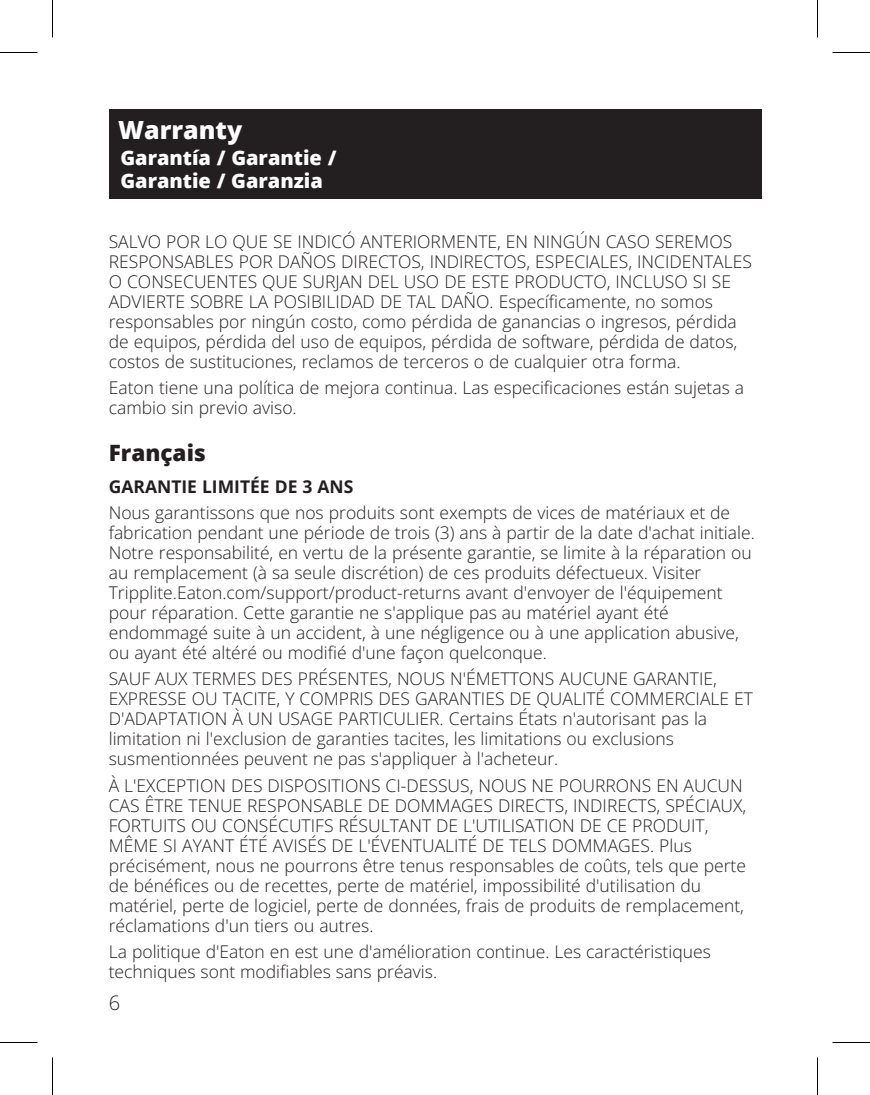
<style>
.page{position:relative;width:870px;height:1095px;background:#fff}
.page>*{position:absolute;margin:0;border:0;box-sizing:border-box;transform-origin:0 0}
.t1{font:800 25px "Open Sans";color:#fff}
.t2{font:800 22.5px "Open Sans";color:#231f20}
.t3{font:800 20px/22.5px "Open Sans";color:#fff}
.t4{font:20px "Open Sans";color:#231f20}
.t5{font:17.5px/20px "Open Sans";color:#231f20}
.t6{font:700 17.5px "Open Sans";color:#231f20}
</style>
<div class="page">
<div style="left:109px;top:109px;width:652px;height:90px;background:#231f20"></div>
<hr style="left:0;top:52px;width:38px;height:1px;background:#000">
<hr style="left:832px;top:52px;width:38px;height:1px;background:#000">
<hr style="left:0;top:1042px;width:38px;height:1px;background:#000">
<hr style="left:832px;top:1042px;width:38px;height:1px;background:#000">
<hr style="left:52px;top:0;width:1px;height:38px;background:#000">
<hr style="left:52px;top:1058px;width:1px;height:37px;background:#000">
<hr style="left:817px;top:0;width:1px;height:38px;background:#000">
<hr style="left:817px;top:1058px;width:1px;height:37px;background:#000">
<p class="t1" style="left:118px;top:111px;width:126px">Warranty</p>
<p class="t3" style="left:120px;top:146px;width:218px">Garantía / Garantie /<br>Garantie / Garanzia</p>
<p class="t5" style="left:109px;top:231px;width:645px">SALVO POR LO QUE SE INDICÓ ANTERIORMENTE, EN NINGÚN CASO SEREMOS RESPONSABLES POR DAÑOS DIRECTOS, INDIRECTOS, ESPECIALES, INCIDENTALES O CONSECUENTES QUE SURJAN DEL USO DE ESTE PRODUCTO, INCLUSO SI SE ADVIERTE SOBRE LA POSIBILIDAD DE TAL DAÑO. Específicamente, no somos responsables por ningún costo, como pérdida de ganancias o ingresos, pérdida de equipos, pérdida del uso de equipos, pérdida de software, pérdida de datos, costos de sustituciones, reclamos de terceros o de cualquier otra forma.</p>
<p class="t5" style="left:109px;top:377px;width:637px">Eaton tiene una política de mejora continua. Las especificaciones están sujetas a cambio sin previo aviso.</p>
<p class="t2" style="left:109px;top:436px;width:99px">Français</p>
<p class="t6" style="left:109px;top:474px;width:246px">GARANTIE LIMITÉE DE 3 ANS</p>
<p class="t5" style="left:109px;top:502px;width:648px">Nous garantissons que nos produits sont exempts de vices de matériaux et de fabrication pendant une période de trois (3) ans à partir de la date d'achat initiale.<br>Notre responsabilité, en vertu de la présente garantie, se limite à la réparation ou au remplacement (à sa seule discrétion) de ces produits défectueux. Visiter Tripplite.Eaton.com/support/product-returns avant d'envoyer de l'équipement pour réparation. Cette garantie ne s'applique pas au matériel ayant été endommagé suite à un accident, à une négligence ou à une application abusive, ou ayant été altéré ou modifié d'une façon quelconque.</p>
<p class="t5" style="left:109px;top:668px;width:646px">SAUF AUX TERMES DES PRÉSENTES, NOUS N'ÉMETTONS AUCUNE GARANTIE, EXPRESSE OU TACITE, Y COMPRIS DES GARANTIES DE QUALITÉ COMMERCIALE ET D'ADAPTATION À UN USAGE PARTICULIER. Certains États n'autorisant pas la limitation ni l'exclusion de garanties tacites, les limitations ou exclusions susmentionnées peuvent ne pas s'appliquer à l'acheteur.</p>
<p class="t5" style="left:109px;top:775px;width:639px">À L'EXCEPTION DES DISPOSITIONS CI-DESSUS, NOUS NE POURRONS EN AUCUN CAS ÊTRE TENUE RESPONSABLE DE DOMMAGES DIRECTS, INDIRECTS, SPÉCIAUX, FORTUITS OU CONSÉCUTIFS RÉSULTANT DE L'UTILISATION DE CE PRODUIT, MÊME SI AYANT ÉTÉ AVISÉS DE L'ÉVENTUALITÉ DE TELS DOMMAGES. Plus précisément, nous ne pourrons être tenus responsables de coûts, tels que perte de bénéfices ou de recettes, perte de matériel, impossibilité d'utilisation du matériel, perte de logiciel, perte de données, frais de produits de remplacement, réclamations d'un tiers ou autres.</p>
<p class="t5" style="left:109px;top:941px;width:604px">La politique d'Eaton en est une d'amélioration continue. Les caractéristiques techniques sont modifiables sans préavis.</p>
<p class="t4" style="left:109px;top:990px;width:13px">6</p>
</div>
